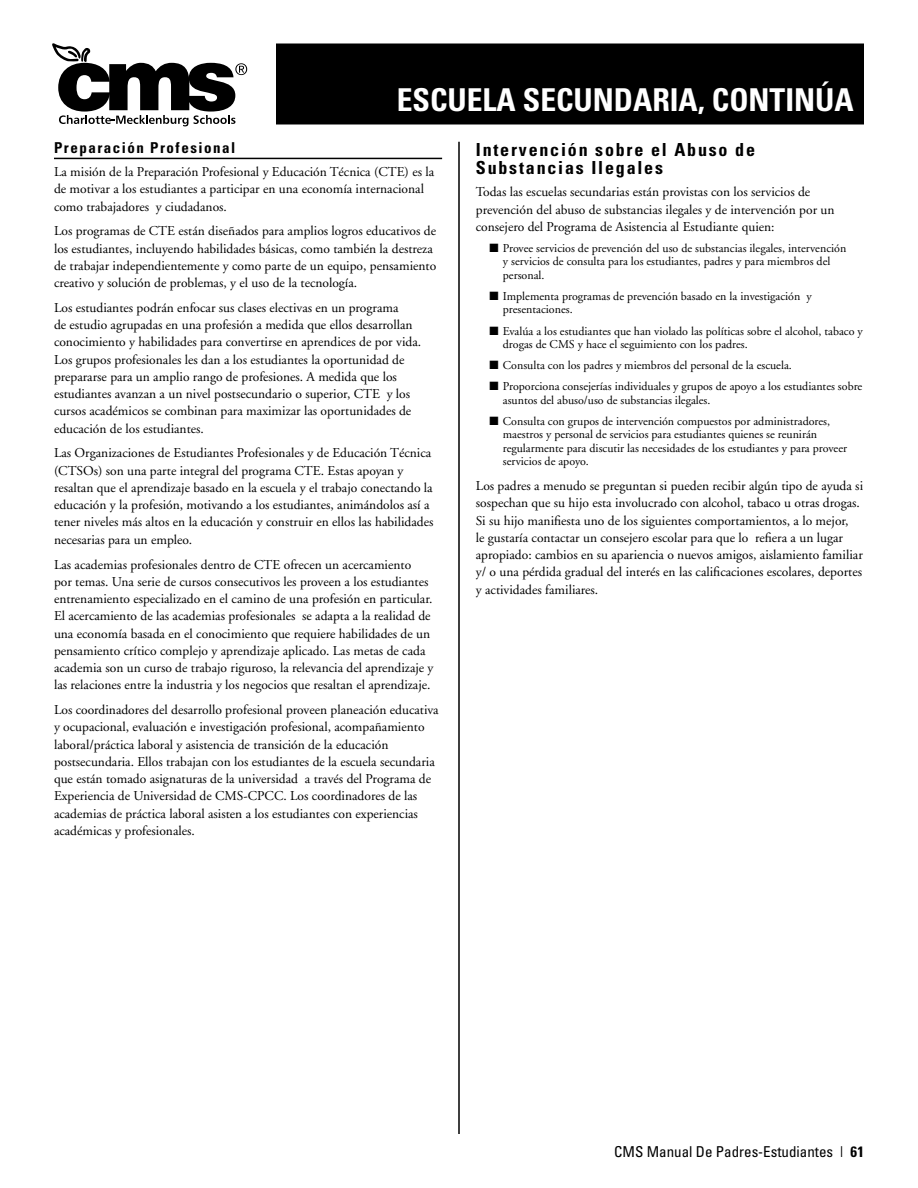
<style>
.page{position:relative;width:918px;height:1188px;background:#fff}
.page>*{position:absolute;margin:0;border:0;box-sizing:border-box;transform-origin:0 0}
.t1{font:700 condensed 31.5px "Univers";color:#fff}
.t2{font:700 condensed 18px/18px "Univers";letter-spacing:.1em;color:#000}
.t3{font:condensed 15px "Univers";color:#000}
.t4{font:700 condensed 15px "Univers";letter-spacing:.1em;color:#000}
.t5{font:13.5px/17.2px "Adobe Garamond";color:#000}
.t6{font:12px/13.5px "Adobe Garamond";color:#000}
.s1{font-weight:700}
</style>
<div class="page">
<div style="left:277px;top:44px;width:586px;height:80px;background:#000"></div>
<svg style="left:52px;top:44px;width:195px;height:82px"></svg>
<hr style="left:54px;top:158px;width:388px;height:1px;background:#000">
<hr style="left:458px;top:142px;width:2px;height:992px;background:#000">
<h1 class="t1" style="left:397px;top:81px;width:333px">ESCUELA SECUNDARIA, contin</h1>
<h1 class="t1" style="left:815px;top:81px;width:36px">úa</h1>
<p class="t4" style="left:54px;top:139px;width:183px">Preparación Profesional</p>
<p class="t5" style="left:54px;top:163px;width:382px">La misión de la Preparación Profesional y Educación Técnica (CTE) es la de motivar a los estudiantes a participar en una economía internacional como trabajadores y ciudadanos.</p>
<p class="t5" style="left:54px;top:223px;width:384px">Los programas de CTE están diseñados para amplios logros educativos de los estudiantes, incluyendo habilidades básicas, como también la destreza de trabajar independientemente y como parte de un equipo, pensamiento creativo y solución de problemas, y el uso de la tecnología.</p>
<p class="t5" style="left:54px;top:299px;width:369px">Los estudiantes podrán enfocar sus clases electivas en un programa<br>de estudio agrupadas en una profesión a medida que ellos desarrollan conocimiento y habilidades para convertirse en aprendices de por vida.<br>Los grupos profesionales les dan a los estudiantes la oportunidad de prepararse para un amplio rango de profesiones. A medida que los estudiantes avanzan a un nivel postsecundario o superior, CTE y los cursos académicos se combinan para maximizar las oportunidades de educación de los estudiantes.</p>
<p class="t5" style="left:54px;top:445px;width:381px">Las Organizaciones de Estudiantes Profesionales y de Educación Técnica (CTSOs) son una parte integral del programa CTE. Estas apoyan y resaltan que el aprendizaje basado en la escuela y el trabajo conectando la educación y la profesión, motivando a los estudiantes, animándolos así a tener niveles más altos en la educación y construir en ellos las habilidades necesarias para un empleo.</p>
<p class="t5" style="left:54px;top:556px;width:381px">Las academias profesionales dentro de CTE ofrecen un acercamiento<br>por temas. Una serie de cursos consecutivos les proveen a los estudiantes entrenamiento especializado en el camino de una profesión en particular.<br>El acercamiento de las academias profesionales se adapta a la realidad de una economía basada en el conocimiento que requiere habilidades de un pensamiento crítico complejo y aprendizaje aplicado. Las metas de cada academia son un curso de trabajo riguroso, la relevancia del aprendizaje y las relaciones entre la industria y los negocios que resaltan el aprendizaje.</p>
<p class="t5" style="left:54px;top:702px;width:386px">Los coordinadores del desarrollo profesional proveen planeación educativa y ocupacional, evaluación e investigación profesional, acompañamiento laboral/práctica laboral y asistencia de transición de la educación postsecundaria. Ellos trabajan con los estudiantes de la escuela secundaria que están tomado asignaturas de la universidad a través del Programa de Experiencia de Universidad de CMS-CPCC. Los coordinadores de las academias de práctica laboral asisten a los estudiantes con experiencias académicas y profesionales.</p>
<h2 class="t2" style="left:476px;top:140px;width:281px">Intervención sobre el Abuso de<br>Substancias Ilegales</h2>
<p class="t5" style="left:476px;top:184px;width:360px">Todas las escuelas secundarias están provistas con los servicios de prevención del abuso de substancias ilegales y de intervención por un consejero del Programa de Asistencia al Estudiante quien:</p>
<p class="t6" style="left:503px;top:242px;width:345px;text-indent:-14px">■ Provee servicios de prevención del uso de substancias ilegales, intervención y servicios de consulta para los estudiantes, padres y para miembros del personal.</p>
<p class="t6" style="left:503px;top:290px;width:310px;text-indent:-14px">■ Implementa programas de prevención basado en la investigación y presentaciones.</p>
<p class="t6" style="left:503px;top:324px;width:361px;text-indent:-14px">■ Evalúa a los estudiantes que han violado las políticas sobre el alcohol, tabaco y drogas de CMS y hace el seguimiento con los padres.</p>
<p class="t6" style="left:489px;top:359px;width:304px">■ Consulta con los padres y miembros del personal de la escuela.</p>
<p class="t6" style="left:503px;top:380px;width:361px;text-indent:-14px">■ Proporciona consejerías individuales y grupos de apoyo a los estudiantes sobre asuntos del abuso/uso de substancias ilegales.</p>
<p class="t6" style="left:503px;top:414px;width:346px;text-indent:-14px">■ Consulta con grupos de intervención compuestos por administradores, maestros y personal de servicios para estudiantes quienes se reunirán regularmente para discutir las necesidades de los estudiantes y para proveer servicios de apoyo.</p>
<p class="t5" style="left:476px;top:477px;width:389px">Los padres a menudo se preguntan si pueden recibir algún tipo de ayuda si sospechan que su hijo esta involucrado con alcohol, tabaco u otras drogas.<br>Si su hijo manifiesta uno de los siguientes comportamientos, a lo mejor,<br>le gustaría contactar un consejero escolar para que lo refiera a un lugar apropiado: cambios en su apariencia o nuevos amigos, aislamiento familiar y/ o una pérdida gradual del interés en las calificaciones escolares, deportes y actividades familiares.</p>
<p class="t3" style="left:614px;top:1142px;width:251px">CMS Manual De Padres-Estudiantes | <span class="s1">61</span></p>
</div>
